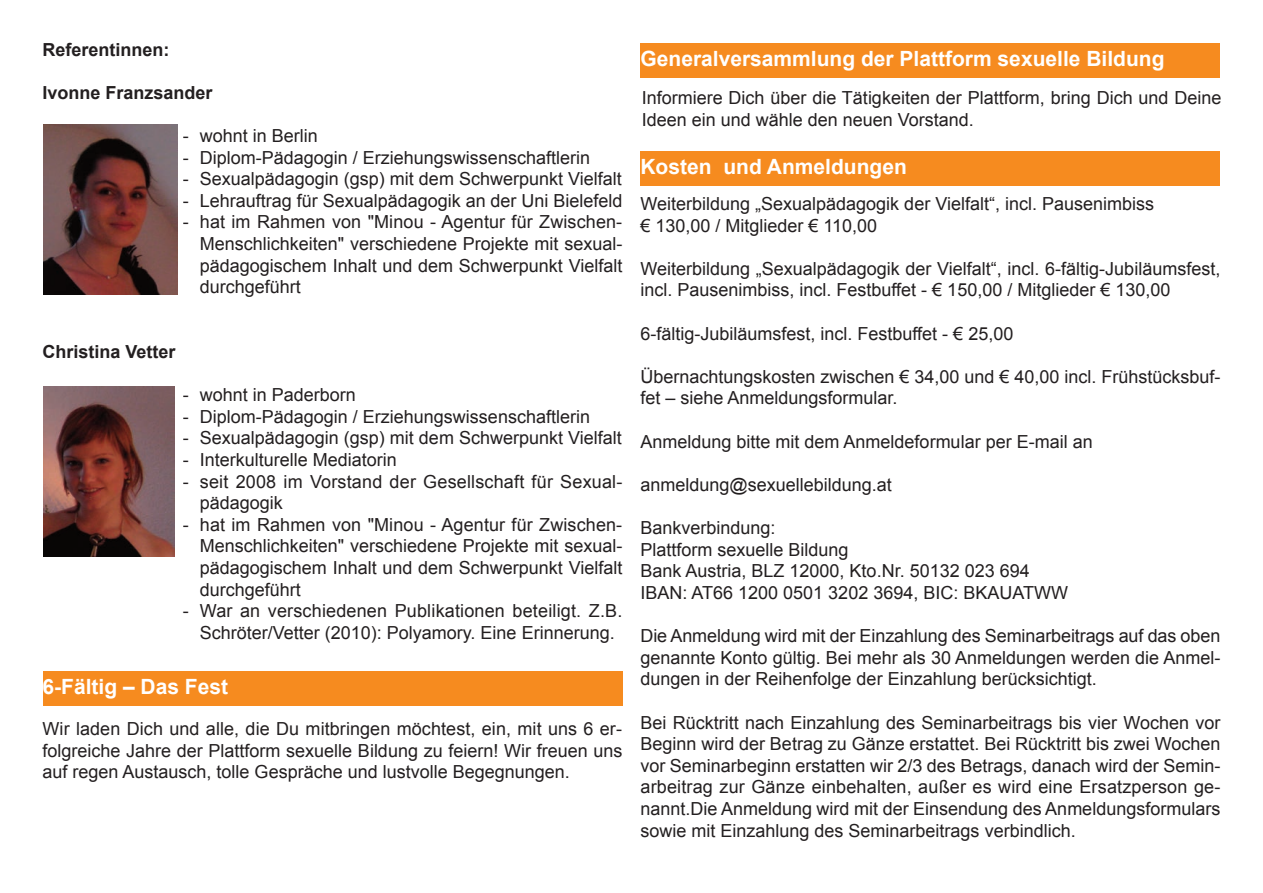
<style>
.page{position:relative;width:1263px;height:893px;background:#fff}
.page>*{position:absolute;margin:0;border:0;box-sizing:border-box;transform-origin:0 0}
.t1{font:700 21px "Arial";color:#fff}
.t2{font:18px/21.6px "Arial";color:#231f20}
.t3{font:700 18px "Arial";color:#231f20}
</style>
<div class="page">
<div style="left:640px;top:44px;width:580px;height:34px;background:#f68b1f"></div>
<div style="left:43px;top:671px;width:579px;height:34px;background:#f68b1f"></div>
<img style="left:44px;top:125px;width:133px;height:170px">
<img style="left:44px;top:386px;width:130px;height:170px">
<div style="left:640px;top:151px;width:580px;height:34px;background:#f68b1f"></div>
<p class="t3" style="left:43px;top:39px;width:129px">Referentinnen:</p>
<p class="t3" style="left:43px;top:83px;width:172px">Ivonne Franzsander</p>
<p class="t2" style="left:183px;top:125px;width:137px">- wohnt in Berlin</p>
<p class="t2" style="left:183px;top:147px;width:409px">- Diplom-Pädagogin / Erziehungswissenschaftlerin</p>
<p class="t2" style="left:183px;top:168px;width:440px">- Sexualpädagogin (gsp) mit dem Schwerpunkt Vielfalt</p>
<p class="t2" style="left:183px;top:190px;width:441px">- Lehrauftrag für Sexualpädagogik an der Uni Bielefeld</p>
<p class="t2" style="left:200px;top:211px;width:424px;text-align:justify;text-indent:-17px">- hat im Rahmen von "Minou - Agentur für Zwischen-Menschlichkeiten" verschiedene Projekte mit sexual&shy;pädagogischem Inhalt und dem Schwerpunkt Vielfalt durchgeführt</p>
<p class="t3" style="left:43px;top:342px;width:135px">Christina Vetter</p>
<p class="t2" style="left:183px;top:384px;width:175px">- wohnt in Paderborn</p>
<p class="t2" style="left:183px;top:406px;width:409px">- Diplom-Pädagogin / Erziehungswissenschaftlerin</p>
<p class="t2" style="left:183px;top:427px;width:440px">- Sexualpädagogin (gsp) mit dem Schwerpunkt Vielfalt</p>
<p class="t2" style="left:183px;top:449px;width:216px">- Interkulturelle Mediatorin</p>
<p class="t2" style="left:200px;top:471px;width:424px;text-indent:-17px">- seit 2008 im Vorstand der Gesellschaft für Sexual&shy;pädagogik</p>
<p class="t2" style="left:200px;top:514px;width:424px;text-align:justify;text-indent:-17px">- hat im Rahmen von "Minou - Agentur für Zwischen-Menschlichkeiten" verschiedene Projekte mit sexual&shy;pädagogischem Inhalt und dem Schwerpunkt Vielfalt durchgeführt</p>
<p class="t2" style="left:183px;top:600px;width:441px;text-align:center">- War an verschiedenen Publikationen beteiligt. Z.B.<br>Schröter/Vetter (2010): Polyamory. Eine Erinnerung.</p>
<p class="t1" style="left:43px;top:674px;width:187px">6-Fältig – Das Fest</p>
<p class="t2" style="left:43px;top:718px;width:581px;text-align:justify">Wir laden Dich und alle, die Du mitbringen möchtest, ein, mit uns 6 er&shy;folgreiche Jahre der Plattform sexuelle Bildung zu feiern! Wir freuen uns auf regen Austausch, tolle Gespräche und lustvolle Begegnungen.</p>
<p class="t1" style="left:640px;top:47px;width:525px">Generalversammlung der Plattform sexuelle Bildung</p>
<p class="t2" style="left:642px;top:87px;width:581px">Informiere Dich über die Tätigkeiten der Plattform, bring Dich und Deine<br>Ideen ein und wähle den neuen Vorstand.</p>
<p class="t1" style="left:640px;top:155px;width:268px">Kosten und Anmeldungen</p>
<p class="t2" style="left:640px;top:193px;width:515px">Weiterbildung „Sexualpädagogik der Vielfalt“, incl. Pausenimbiss € 130,00 / Mitglieder € 110,00</p>
<p class="t2" style="left:640px;top:258px;width:581px">Weiterbildung „Sexualpädagogik der Vielfalt“, incl. 6-fältig-Jubiläumsfest, incl. Pausenimbiss, incl. Festbuffet - € 150,00 / Mitglieder € 130,00</p>
<p class="t2" style="left:640px;top:323px;width:374px">6-fältig-Jubiläumsfest, incl. Festbuffet - € 25,00</p>
<p class="t2" style="left:640px;top:366px;width:581px">Übernachtungskosten zwischen € 34,00 und € 40,00 incl. Frühstücksbuf&shy;fet – siehe Anmeldungsformular.</p>
<p class="t2" style="left:640px;top:431px;width:454px">Anmeldung bitte mit dem Anmeldeformular per E-mail an</p>
<p class="t2" style="left:640px;top:474px;width:253px">anmeldung@sexuellebildung.at</p>
<p class="t2" style="left:640px;top:517px;width:429px">Bankverbindung:<br>Plattform sexuelle Bildung<br>Bank Austria, BLZ 12000, Kto.Nr. 50132 023 694<br>IBAN: AT66 1200 0501 3202 3694, BIC: BKAUATWW</p>
<p class="t2" style="left:640px;top:625px;width:581px;text-align:justify">Die Anmeldung wird mit der Einzahlung des Seminarbeitrags auf das oben genannte Konto gültig. Bei mehr als 30 Anmeldungen werden die Anmel&shy;dungen in der Reihenfolge der Einzahlung berücksichtigt.</p>
<p class="t2" style="left:640px;top:711px;width:582px;text-align:justify">Bei Rücktritt nach Einzahlung des Seminarbeitrags bis vier Wochen vor Beginn wird der Betrag zu Gänze erstattet. Bei Rücktritt bis zwei Wochen vor Seminarbeginn erstatten wir 2/3 des Betrags, danach wird der Semin&shy;arbeitrag zur Gänze einbehalten, außer es wird eine Ersatzperson ge&shy;nannt.Die Anmeldung wird mit der Einsendung des Anmeldungsformulars sowie mit Einzahlung des Seminarbeitrags verbindlich.</p>
</div>
